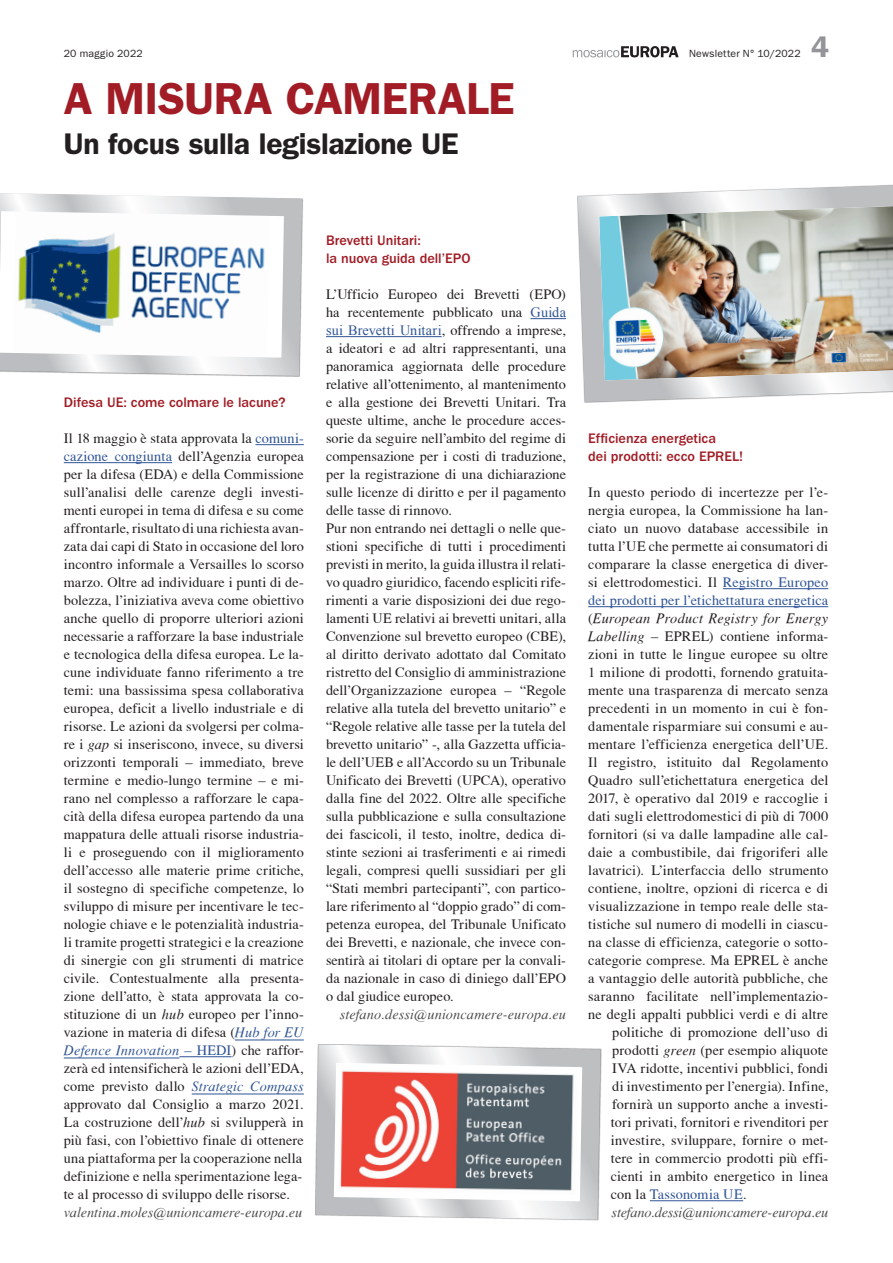
<style>
.page{position:relative;width:893px;height:1263px;background:#fff}
.page>*{position:absolute;margin:0;border:0;box-sizing:border-box;transform-origin:0 0}
.t1{font:600 45px "ITC Franklin Gothic Std";letter-spacing:-.01em;color:#a11c25}
.t2{font:600 30px "ITC Franklin Gothic Std";letter-spacing:-.01em;color:#231f20}
.t3{font:600 30px "ITC Franklin Gothic Std";color:#939598}
.t4{font:14.25px/18px "T Acc LAD";letter-spacing:.01em;color:#231f20;text-align:justify}
.t5{font:500 14.25px/18px "ITC Franklin Gothic Std";color:#a11c25}
.t6{font:14.25px "T Acc LAD Italic";letter-spacing:-.005em;color:#4b4c4d}
.t7{font:14.25px "Times New Roman";letter-spacing:.01em;color:#2f5496}
.t8{font:14.25px "T Acc LAD Italic";letter-spacing:.005em;color:#2f5496}
.t9{font:14.25px "T Acc LAD Italic";letter-spacing:.015em;color:#231f20}
.t10{font:14.25px "T Acc LAD";letter-spacing:.01em;color:#2f5496}
.t11{font:10.5px "ITC Franklin Gothic Std";letter-spacing:.015em;color:#231f20}
.s1{color:#2f5496}
.s2{font-family:"T Acc LAD Italic"}
.s3{font-family:"T Acc LAD Italic";color:#2f5496}
.s4{font-family:"T Acc LAD"}
.s5{font-family:"T Acc LAD";color:#231f20}
.s6{font-family:"Times New Roman";color:#2f5496}
.s7{color:#231f20}
</style>
<div class="page">
<svg style="left:573px;top:46px;width:106px;height:11px"></svg>
<hr style="left:530px;top:318px;width:36px;height:1px;background:#2f5496">
<hr style="left:326px;top:336px;width:116px;height:1px;background:#2f5496">
<hr style="left:255px;top:444px;width:49px;height:1px;background:#2f5496">
<hr style="left:64px;top:462px;width:108px;height:1px;background:#2f5496">
<hr style="left:235px;top:1040px;width:69px;height:1px;background:#2f5496">
<hr style="left:64px;top:1058px;width:115px;height:1px;background:#2f5496">
<hr style="left:179px;top:1056px;width:53px;height:1px;background:#2f5496">
<hr style="left:192px;top:1094px;width:112px;height:1px;background:#2f5496">
<hr style="left:723px;top:588px;width:105px;height:1px;background:#2f5496">
<hr style="left:588px;top:606px;width:240px;height:1px;background:#2f5496">
<hr style="left:650px;top:1200px;width:93px;height:1px;background:#2f5496">
<img style="left:577px;top:184px;width:316px;height:219px">
<svg style="left:315px;top:1044px;width:287px;height:177px"></svg>
<svg style="left:0;top:193px;width:304px;height:184px"></svg>
<p class="t11" style="left:64px;top:48px;width:81px">20 maggio 2022</p>
<p class="t11" style="left:689px;top:48px;width:113px">Newsletter N° 10/2022</p>
<h1 class="t1" style="left:64px;top:72px;width:452px">A MISURA CAMERALE</h1>
<h2 class="t2" style="left:64px;top:126px;width:396px">Un focus sulla legislazione UE</h2>
<h2 class="t3" style="left:811px;top:29px;width:19px">4</h2>
<p class="t5" style="left:64px;top:393px;width:223px">Difesa UE: come colmare le lacune?</p>
<p class="t4" style="left:64px;top:429px;width:242px">Il 18 maggio è stata approvata la <span class="s1">comuni&shy;cazione congiunta</span> dell’Agenzia europea per la difesa (EDA) e della Commissione sull’analisi delle carenze degli investi&shy;menti europei in tema di difesa e su come affrontarle, risultato di una richiesta avan&shy;zata dai capi di Stato in occasione del loro incontro informale a Versailles lo scorso marzo. Oltre ad individuare i punti di de&shy;bolezza, l’iniziativa aveva come obiettivo anche quello di proporre ulteriori azioni necessarie a rafforzare la base industriale e tecnologica della difesa europea. Le la&shy;cune individuate fanno riferimento a tre temi: una bassissima spesa collaborativa europea, deficit a livello industriale e di risorse. Le azioni da svolgersi per colma&shy;re i <span class="s2">gap</span> si inseriscono, invece, su diversi orizzonti temporali – immediato, breve termine e medio-lungo termine – e mi&shy;rano nel complesso a rafforzare le capa&shy;cità della difesa europea partendo da una mappatura delle attuali risorse industria&shy;li e proseguendo con il miglioramento dell’accesso alle materie prime critiche, il sostegno di specifiche competenze, lo sviluppo di misure per incentivare le tec&shy;nologie chiave e le potenzialità industria&shy;li tramite progetti strategici e la creazione di sinergie con gli strumenti di matrice civile. Contestualmente alla presenta&shy;zione dell’atto, è stata approvata la co&shy;stituzione di un <span class="s2">hub</span> europeo per l’inno&shy;vazione in materia di difesa (<span class="s3">Hub for EU</span></p>
<p class="t8" style="left:64px;top:1042px;width:241px">Defence Innovation <span class="s4">– HEDI</span><span class="s5">) che raffor-</span></p>
<p class="t4" style="left:64px;top:1059px;width:242px">zerà ed intensificherà le azioni dell’EDA, come previsto dallo <span class="s3">Strategic Compass </span>approvato dal Consiglio a marzo 2021.<br>La costruzione dell’<span class="s2">hub</span> si svilupperà in più fasi, con l’obiettivo finale di ottenere una piattaforma per la cooperazione nella definizione e nella sperimentazione lega&shy;te al processo di sviluppo delle risorse.</p>
<p class="t6" style="left:64px;top:1204px;width:240px">valentina.moles@unioncamere-europa.eu</p>
<p class="t5" style="left:326px;top:231px;width:146px">Brevetti Unitari:<br>la nuova guida dell’EPO</p>
<p class="t4" style="left:326px;top:285px;width:242px">L’Ufficio Europeo dei Brevetti (EPO) ha recentemente pubblicato una <span class="s6">Guida</span></p>
<p class="t7" style="left:326px;top:321px;width:241px">sui Brevetti Unitari<span class="s5">, offrendo a imprese,</span></p>
<p class="t4" style="left:326px;top:339px;width:242px;text-align:left">a ideatori e ad altri rappresentanti, una panoramica aggiornata delle procedure relative all’ottenimento, al mantenimento e alla gestione dei Brevetti Unitari. Tra queste ultime, anche le procedure acces&shy;sorie da seguire nell’ambito del regime di compensazione per i costi di traduzione, per la registrazione di una dichiarazione sulle licenze di diritto e per il pagamento delle tasse di rinnovo.<br>Pur non entrando nei dettagli o nelle que&shy;stioni specifiche di tutti i procedimenti previsti in merito, la guida illustra il relati&shy;vo quadro giuridico, facendo espliciti rife&shy;rimenti a varie disposizioni dei due rego&shy;lamenti UE relativi ai brevetti unitari, alla Convenzione sul brevetto europeo (CBE), al diritto derivato adottato dal Comitato ristretto del Consiglio di amministrazione dell’Organizzazione europea – “Regole relative alla tutela del brevetto unitario” e “Regole relative alle tasse per la tutela del brevetto unitario” -, alla Gazzetta ufficia&shy;le dell’UEB e all’Accordo su un Tribunale Unificato dei Brevetti (UPCA), operativo dalla fine del 2022. Oltre alle specifiche sulla pubblicazione e sulla consultazione dei fascicoli, il testo, inoltre, dedica di&shy;stinte sezioni ai trasferimenti e ai rimedi legali, compresi quelli sussidiari per gli “Stati membri partecipanti”, con partico&shy;lare riferimento al “doppio grado” di com&shy;petenza europea, del Tribunale Unificato dei Brevetti, e nazionale, che invece con&shy;sentirà ai titolari di optare per la convali&shy;da nazionale in caso di diniego dall’EPO o dal giudice europeo.</p>
<p class="t6" style="left:340px;top:1006px;width:228px">stefano.dessi@unioncamere-europa.eu</p>
<p class="t5" style="left:588px;top:429px;width:156px">Efficienza energetica<br>dei prodotti: ecco EPREL!</p>
<p class="t4" style="left:588px;top:483px;width:242px">In questo periodo di incertezze per l’e&shy;nergia europea, la Commissione ha lan&shy;ciato un nuovo database accessibile in tutta l’UE che permette ai consumatori di comparare la classe energetica di diver&shy;si elettrodomestici. Il <span class="s1">Registro Europeo dei prodotti per l’etichettatura energetica</span></p>
<p class="t9" style="left:588px;top:610px;width:242px"><span class="s4">(</span>European Product Registry for Energy</p>
<p class="t4" style="left:588px;top:627px;width:241px"><span class="s2">Labelling</span> – EPREL) contiene informa-</p>
<p class="t4" style="left:588px;top:645px;width:241px">zioni in tutte le lingue europee su oltre</p>
<p class="t4" style="left:588px;top:663px;width:241px">1 milione di prodotti, fornendo gratuita-</p>
<p class="t4" style="left:588px;top:681px;width:242px">mente una trasparenza di mercato senza</p>
<p class="t4" style="left:588px;top:699px;width:241px">precedenti in un momento in cui è fon-</p>
<p class="t4" style="left:588px;top:717px;width:241px">damentale risparmiare sui consumi e au-</p>
<p class="t4" style="left:588px;top:735px;width:241px">mentare l’efficienza energetica dell’UE.</p>
<p class="t4" style="left:588px;top:753px;width:242px">Il registro, istituito dal Regolamento</p>
<p class="t4" style="left:588px;top:771px;width:242px">Quadro sull’etichettatura energetica del</p>
<p class="t4" style="left:588px;top:789px;width:241px">2017, è operativo dal 2019 e raccoglie i</p>
<p class="t4" style="left:588px;top:807px;width:242px">dati sugli elettrodomestici di più di 7000</p>
<p class="t4" style="left:588px;top:825px;width:241px">fornitori (si va dalle lampadine alle cal-</p>
<p class="t4" style="left:588px;top:843px;width:241px">daie a combustibile, dai frigoriferi alle</p>
<p class="t4" style="left:588px;top:861px;width:241px">lavatrici). L’interfaccia dello strumento</p>
<p class="t4" style="left:588px;top:879px;width:241px">contiene, inoltre, opzioni di ricerca e di</p>
<p class="t4" style="left:588px;top:897px;width:241px">visualizzazione in tempo reale delle sta-</p>
<p class="t4" style="left:588px;top:915px;width:241px">tistiche sul numero di modelli in ciascu-</p>
<p class="t4" style="left:588px;top:933px;width:241px">na classe di efficienza, categorie o sotto-</p>
<p class="t4" style="left:588px;top:951px;width:241px">categorie comprese. Ma EPREL è anche</p>
<p class="t4" style="left:588px;top:969px;width:242px">a vantaggio delle autorità pubbliche, che</p>
<p class="t4" style="left:588px;top:987px;width:241px">saranno facilitate nell’implementazio-</p>
<p class="t4" style="left:588px;top:1005px;width:242px">ne degli appalti pubblici verdi e di altre</p>
<p class="t4" style="left:612px;top:1023px;width:217px">politiche di promozione dell’uso di</p>
<p class="t4" style="left:612px;top:1041px;width:217px">prodotti <span class="s2">green</span> (per esempio aliquote</p>
<p class="t4" style="left:612px;top:1059px;width:217px">IVA ridotte, incentivi pubblici, fondi</p>
<p class="t4" style="left:612px;top:1077px;width:218px">di investimento per l’energia). Infine,</p>
<p class="t4" style="left:612px;top:1095px;width:218px">fornirà un supporto anche a investi-</p>
<p class="t4" style="left:611px;top:1113px;width:219px">tori privati, fornitori e rivenditori per</p>
<p class="t4" style="left:611px;top:1131px;width:219px">investire, sviluppare, fornire o met-</p>
<p class="t4" style="left:611px;top:1149px;width:219px">tere in commercio prodotti più effi-</p>
<p class="t4" style="left:611px;top:1167px;width:219px">cienti in ambito energetico in linea</p>
<p class="t10" style="left:611px;top:1186px;width:138px"><span class="s7">con la</span> Tassonomia UE<span class="s7">.</span></p>
<p class="t6" style="left:612px;top:1204px;width:218px">stefano.dessi@unioncamere-europa.eu</p>
</div>
